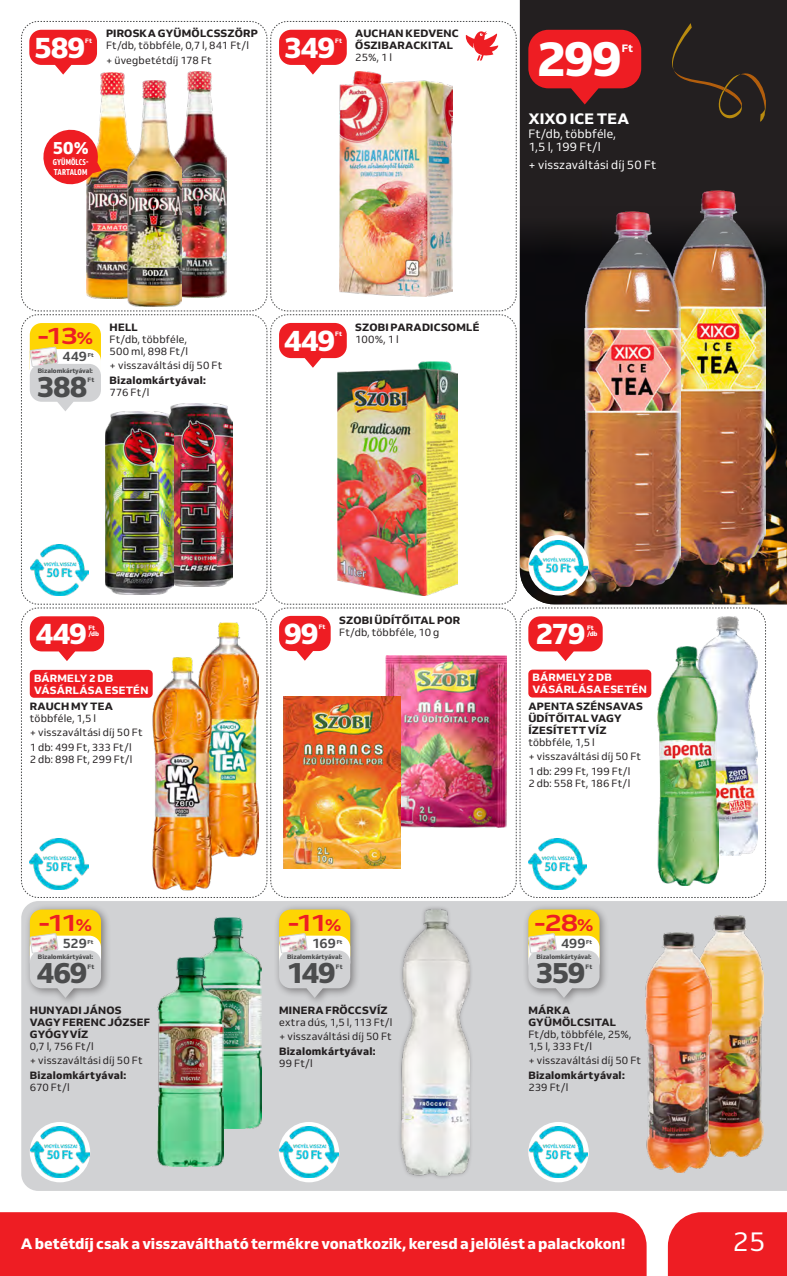
<style>
.page{position:relative;width:787px;height:1276px;background:#fff}
.page>*{position:absolute;margin:0;border:0;box-sizing:border-box;transform-origin:0 0}
.t1{font:800 48.75px "Venn";color:#fff}
.t2{font:800 29.25px "Venn";letter-spacing:-.04em;color:#fff}
.t3{font:800 28.95px "Venn";letter-spacing:-.045em;color:#4b4c4d}
.t4{font:27px "Venn";color:#fff}
.t5{font:700 23.4px "Venn Semi Ex";letter-spacing:-.145em;color:#ee1d23}
.t6{font:800 17.4px "Venn";color:#fff}
.t7{font:800 15px "Venn";color:#fff}
.t8{font:700 13.35px "Venn";letter-spacing:-.005em;color:#4b4c4d}
.t9{font:12px/13.5px "Venn";letter-spacing:.01em;color:#fff}
.t10{font:800 10.65px "Venn";color:#fff}
.t11{font:10.5px/14.5px "Venn";letter-spacing:.015em;color:#231f20}
.t12{font:800 10.5px/12px "Venn";letter-spacing:.025em;color:#231f20}
.t13{font:800 10.5px/12px "Venn";letter-spacing:.025em;color:#fff}
.t14{font:800 condensed 8.4px/10.1px "Venn";letter-spacing:.01em;color:#fff}
.t15{font:800 6.3px "Venn";color:#4b4c4d}
.t16{font:800 6.3px/6.8px "Venn";letter-spacing:-.005em;color:#fff}
.t17{font:800 5.55px "Venn";letter-spacing:-.005em;color:#4b4c4d}
.s1{font-size:17.1px}
</style>
<div class="page">
<div style="left:668px;top:1212px;width:119px;height:64px;background:#ee1d23"></div>
<div style="left:0;top:1212px;width:646px;height:64px;background:#ee1d23"></div>
<div style="left:520px;top:0;width:267px;height:207px;background:#231f20"></div>
<img style="left:767px;top:207px;width:20px;height:397px">
<div style="left:21px;top:901px;width:766px;height:290px;background:#d1d2d4"></div>
<img style="left:196px;top:918px;width:65px;height:210px">
<img style="left:157px;top:957px;width:66px;height:209px">
<div style="left:397px;top:905px;width:76px;height:274px;background:#231f20;opacity:.35"></div>
<img style="left:401px;top:909px;width:68px;height:266px">
<img style="left:697px;top:915px;width:66px;height:241px">
<img style="left:645px;top:932px;width:67px;height:240px">
<div style="left:24px;top:903px;width:87px;height:104px;background:#231f20;opacity:.5"></div>
<div style="left:30px;top:909px;width:71px;height:57px;background:#fed503;border-radius:12px"></div>
<svg style="left:30px;top:933px;width:71px;height:65px;background:#d7d4cd"></svg>
<div style="left:273px;top:903px;width:88px;height:104px;background:#231f20;opacity:.5"></div>
<div style="left:279px;top:909px;width:71px;height:57px;background:#fed503;border-radius:12px"></div>
<svg style="left:279px;top:933px;width:71px;height:65px;background:#d7d4cd"></svg>
<div style="left:522px;top:903px;width:88px;height:104px;background:#231f20;opacity:.5"></div>
<div style="left:528px;top:909px;width:71px;height:57px;background:#fed503;border-radius:12px"></div>
<svg style="left:528px;top:933px;width:71px;height:65px;background:#d7d4cd"></svg>
<svg style="left:30px;top:1122px;width:60px;height:60px"></svg>
<img style="left:31px;top:1127px;width:58px;height:50px">
<svg style="left:279px;top:1122px;width:60px;height:60px"></svg>
<img style="left:280px;top:1127px;width:58px;height:50px">
<svg style="left:528px;top:1122px;width:60px;height:60px"></svg>
<img style="left:529px;top:1127px;width:59px;height:50px">
<img style="left:21px;top:21px;width:746px;height:877px">
<p class="t12" style="left:106px;top:27px;width:153px">PIROSKA GYÜMÖLCSSZÖRP</p>
<p class="t11" style="left:106px;top:38px;width:144px">Ft/db, többféle, 0,7 l, 841 Ft/l + üvegbetétdíj 178 Ft</p>
<h2 class="t2" style="left:34px;top:29px;width:53px">589</h2>
<p class="t16" style="left:85px;top:37px;width:8px">Ft</p>
<h2 class="t2" style="left:284px;top:29px;width:53px">349</h2>
<p class="t16" style="left:335px;top:37px;width:8px">Ft</p>
<p class="t12" style="left:355px;top:27px;width:105px">AUCHAN KEDVENC<br>ŐSZIBARACKITAL</p>
<p class="t11" style="left:355px;top:49px;width:38px">25%, 1 l</p>
<h3 class="t6" style="left:53px;top:137px;width:37px">50%</h3>
<p class="t14" style="left:53px;top:156px;width:37px">GYÜMÖLCS-<br>TARTALOM</p>
<h1 class="t1" style="left:536px;top:28px;width:87px">299</h1>
<p class="t10" style="left:621px;top:41px;width:13px">Ft</p>
<h3 class="t7" style="left:528px;top:109px;width:102px">XIXO ICE TEA</h3>
<p class="t9" style="left:528px;top:126px;width:89px">Ft/db, többféle,<br>1,5 l, 199 Ft/l</p>
<p class="t9" style="left:528px;top:158px;width:129px">+ visszaváltási díj 50 Ft</p>
<h3 class="t5" style="left:37px;top:321px;width:57px">-13<span class="s1">%</span></h3>
<p class="t8" style="left:62px;top:348px;width:26px">449</p>
<p class="t17" style="left:88px;top:351px;width:7px">Ft</p>
<p class="t15" style="left:38px;top:367px;width:57px">Bizalomkártyával:</p>
<h3 class="t3" style="left:36px;top:368px;width:53px">388</h3>
<p class="t15" style="left:87px;top:376px;width:8px">Ft</p>
<p class="t12" style="left:110px;top:321px;width:30px">HELL</p>
<p class="t11" style="left:110px;top:333px;width:80px;line-height:12px">Ft/db, többféle,<br>500 ml, 898 Ft/l</p>
<p class="t11" style="left:110px;top:358px;width:114px">+ visszaváltási díj 50 Ft</p>
<p class="t12" style="left:110px;top:374px;width:98px">Bizalomkártyával:</p>
<p class="t11" style="left:110px;top:385px;width:41px">776 Ft/l</p>
<h2 class="t2" style="left:284px;top:322px;width:53px">449</h2>
<p class="t16" style="left:335px;top:330px;width:8px">Ft</p>
<p class="t12" style="left:355px;top:321px;width:126px">SZOBI PARADICSOMLÉ</p>
<p class="t11" style="left:355px;top:332px;width:45px">100%, 1 l</p>
<h2 class="t2" style="left:35px;top:615px;width:53px">449</h2>
<p class="t16" style="left:88px;top:624px;width:12px">Ft /db</p>
<p class="t12" style="left:339px;top:614px;width:122px">SZOBI ÜDÍTŐITAL POR</p>
<p class="t11" style="left:339px;top:624px;width:102px">Ft/db, többféle, 10 g</p>
<h2 class="t2" style="left:284px;top:615px;width:36px">99</h2>
<p class="t16" style="left:319px;top:623px;width:8px">Ft</p>
<h2 class="t2" style="left:535px;top:615px;width:52px">279</h2>
<p class="t16" style="left:587px;top:624px;width:12px">Ft /db</p>
<p class="t13" style="left:34px;top:671px;width:116px">BÁRMELY 2 DB<br>VÁSÁRLÁSA ESETÉN</p>
<p class="t12" style="left:30px;top:700px;width:85px">RAUCH MY TEA</p>
<p class="t11" style="left:30px;top:710px;width:114px">többféle, 1,5 l<br>+ visszaváltási díj 50 Ft<br>1 db: 499 Ft, 333 Ft/l</p>
<p class="t11" style="left:30px;top:752px;width:104px">2 db: 898 Ft, 299 Ft/l</p>
<p class="t13" style="left:532px;top:671px;width:116px">BÁRMELY 2 DB<br>VÁSÁRLÁSA ESETÉN</p>
<p class="t12" style="left:528px;top:699px;width:116px">APENTA SZÉNSAVAS<br>ÜDÍTŐITAL VAGY<br>ÍZESÍTETT VÍZ</p>
<p class="t11" style="left:528px;top:734px;width:114px">többféle, 1,5 l<br>+ visszaváltási díj 50 Ft<br>1 db: 299 Ft, 199 Ft/l</p>
<p class="t11" style="left:528px;top:775px;width:103px">2 db: 558 Ft, 186 Ft/l</p>
<h3 class="t5" style="left:38px;top:908px;width:55px">-11<span class="s1">%</span></h3>
<p class="t8" style="left:63px;top:935px;width:26px">529</p>
<p class="t17" style="left:88px;top:938px;width:7px">Ft</p>
<h3 class="t5" style="left:288px;top:908px;width:55px">-11<span class="s1">%</span></h3>
<p class="t8" style="left:312px;top:935px;width:25px">169</p>
<p class="t17" style="left:337px;top:938px;width:7px">Ft</p>
<h3 class="t5" style="left:534px;top:908px;width:61px">-28<span class="s1">%</span></h3>
<p class="t8" style="left:561px;top:935px;width:26px">499</p>
<p class="t17" style="left:586px;top:938px;width:7px">Ft</p>
<p class="t15" style="left:38px;top:953px;width:57px">Bizalomkártyával:</p>
<p class="t15" style="left:287px;top:953px;width:57px">Bizalomkártyával:</p>
<p class="t15" style="left:536px;top:953px;width:57px">Bizalomkártyával:</p>
<h3 class="t3" style="left:37px;top:955px;width:53px">469</h3>
<p class="t15" style="left:88px;top:962px;width:8px">Ft</p>
<h3 class="t3" style="left:287px;top:955px;width:51px">149</h3>
<p class="t15" style="left:336px;top:962px;width:8px">Ft</p>
<h3 class="t3" style="left:535px;top:955px;width:52px">359</h3>
<p class="t15" style="left:585px;top:962px;width:8px">Ft</p>
<p class="t12" style="left:30px;top:1004px;width:122px">HUNYADI JÁNOS<br>VAGY FERENC JÓZSEF<br>GYÓGYVÍZ</p>
<p class="t11" style="left:30px;top:1038px;width:114px">0,7 l, 756 Ft/l<br>+ visszaváltási díj 50 Ft</p>
<p class="t12" style="left:30px;top:1069px;width:98px">Bizalomkártyával:</p>
<p class="t11" style="left:30px;top:1079px;width:41px">670 Ft/l</p>
<p class="t12" style="left:279px;top:1004px;width:110px">MINERA FRÖCCSVÍZ</p>
<p class="t11" style="left:279px;top:1014px;width:115px">extra dús, 1,5 l, 113 Ft/l + visszaváltási díj 50 Ft</p>
<p class="t12" style="left:279px;top:1045px;width:98px">Bizalomkártyával:</p>
<p class="t11" style="left:279px;top:1055px;width:35px">99 Ft/l</p>
<p class="t12" style="left:528px;top:1004px;width:89px">MÁRKA<br>GYÜMÖLCSITAL</p>
<p class="t11" style="left:528px;top:1028px;width:105px;line-height:12px">Ft/db, többféle, 25%,<br>1,5 l, 333 Ft/l</p>
<p class="t11" style="left:528px;top:1053px;width:114px">+ visszaváltási díj 50 Ft</p>
<p class="t12" style="left:528px;top:1069px;width:98px">Bizalomkártyával:</p>
<p class="t11" style="left:528px;top:1079px;width:42px">239 Ft/l</p>
<h3 class="t7" style="left:21px;top:1234px;width:606px">A betétdíj csak a visszaváltható termékre vonatkozik, keresd a jelölést a palackokon!</h3>
<h3 class="t4" style="left:732px;top:1225px;width:35px">25</h3>
</div>
